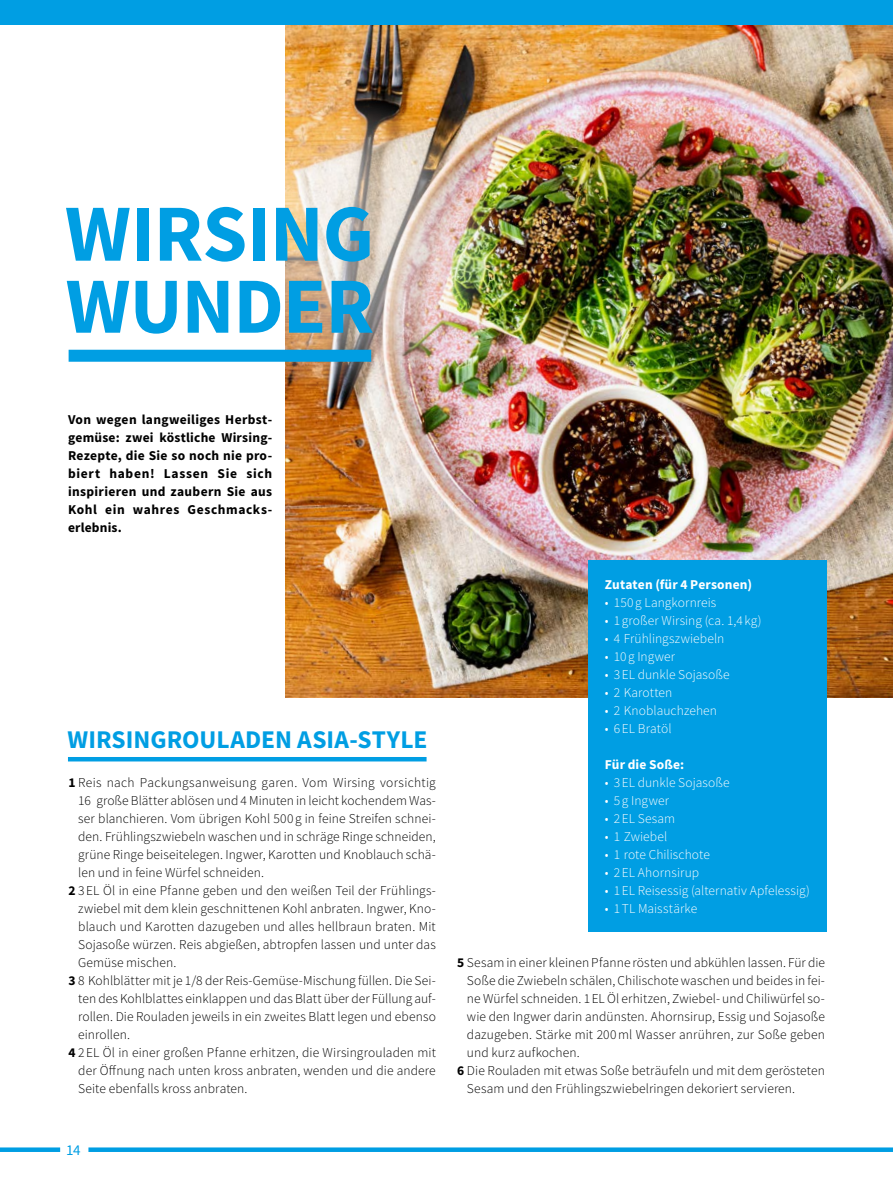
<style>
.page{position:relative;width:893px;height:1191px;background:#fff}
.page>*{position:absolute;margin:0;border:0;box-sizing:border-box;transform-origin:0 0}
.t1{font:700 81px "Source Sans Pro";letter-spacing:-.015em;color:#009ee3}
.t2{font:700 79.5px "Source Sans Pro";letter-spacing:-.015em;color:#009ee3}
.t3{font:700 25.5px "Source Sans Pro";color:#009ee3}
.t4{font:15px "Source Sans Pro";color:#009ee3}
.t5{font:300 13.5px "Source Sans Pro";letter-spacing:.01em;color:#000}
.t6{font:300 13.5px "Source Sans Pro";letter-spacing:.005em;color:#fff}
.t7{font:700 13.5px/18px "Source Sans Pro";letter-spacing:.03em;color:#000;text-align:justify}
.t8{font:700 13.5px "Source Sans Pro";letter-spacing:.01em;color:#fff}
.s1{font-weight:700}
</style>
<div class="page">
<div style="left:0;top:1147px;width:60px;height:5px;background:#009ee3"></div>
<div style="left:88px;top:1147px;width:805px;height:5px;background:#009ee3"></div>
<hr style="left:68px;top:757px;width:359px;height:4px;background:#009ee3">
<img style="left:286px;top:25px;width:607px;height:672px">
<div style="left:588px;top:560px;width:239px;height:371px;background:#009ee3"></div>
<img style="left:184px;top:82px;width:332px;height:330px">
<div style="left:69px;top:350px;width:302px;height:12px;background:#009ee3"></div>
<div style="left:0;top:0;width:893px;height:25px;background:#009ee3"></div>
<h1 class="t1" style="left:65px;top:179px;width:311px">WIRSING</h1>
<h2 class="t2" style="left:66px;top:252px;width:310px">WUNDER</h2>
<p class="t7" style="left:68px;top:411px;width:206px">Von wegen langweiliges Herbst&shy;gemüse: zwei köstliche Wirsing-Rezepte, die Sie so noch nie pro&shy;biert haben! Lassen Sie sich inspirieren und zaubern Sie aus Kohl ein wahres Geschmacks&shy;erlebnis.</p>
<h3 class="t3" style="left:68px;top:722px;width:361px">WIRSINGROULADEN ASIA-STYLE</h3>
<p class="t5" style="left:68px;top:774px;width:369px"><span class="s1">1</span> Reis nach Packungsanweisung garen. Vom Wirsing vorsichtig</p>
<p class="t5" style="left:78px;top:792px;width:359px">16 große Blätter ablösen und 4 Minuten in leicht kochendem Was-</p>
<p class="t5" style="left:78px;top:810px;width:359px">ser blanchieren. Vom übrigen Kohl 500 g in feine Streifen schnei-</p>
<p class="t5" style="left:78px;top:828px;width:359px">den. Frühlingszwiebeln waschen und in schräge Ringe schneiden,</p>
<p class="t5" style="left:78px;top:846px;width:359px">grüne Ringe beiseitelegen. Ingwer, Karotten und Knoblauch schä-</p>
<p class="t5" style="left:78px;top:864px;width:187px">len und in feine Würfel schneiden.</p>
<p class="t5" style="left:68px;top:882px;width:369px"><span class="s1">2</span> 3EL Öl in eine Pfanne geben und den weißen Teil der Frühlings-</p>
<p class="t5" style="left:78px;top:900px;width:359px">zwiebel mit dem klein geschnittenen Kohl anbraten. Ingwer, Kno-</p>
<p class="t5" style="left:78px;top:918px;width:359px">blauch und Karotten dazugeben und alles hellbraun braten. Mit</p>
<p class="t5" style="left:78px;top:936px;width:359px">Sojasoße würzen. Reis abgießen, abtropfen lassen und unter das</p>
<p class="t5" style="left:78px;top:954px;width:100px">Gemüse mischen.</p>
<p class="t5" style="left:68px;top:972px;width:369px"><span class="s1">3</span> 8 Kohlblätter mit je 1/8 der Reis-Gemüse-Mischung füllen. Die Sei-</p>
<p class="t5" style="left:78px;top:990px;width:359px">ten des Kohlblattes einklappen und das Blatt über der Füllung auf-</p>
<p class="t5" style="left:78px;top:1008px;width:359px">rollen. Die Rouladen jeweils in ein zweites Blatt legen und ebenso</p>
<p class="t5" style="left:78px;top:1026px;width:53px">einrollen.</p>
<p class="t5" style="left:68px;top:1044px;width:369px"><span class="s1">4</span> 2EL Öl in einer großen Pfanne erhitzen, die Wirsingrouladen mit</p>
<p class="t5" style="left:78px;top:1062px;width:359px">der Öffnung nach unten kross anbraten, wenden und die andere</p>
<p class="t5" style="left:78px;top:1080px;width:171px">Seite ebenfalls kross anbraten.</p>
<p class="t4" style="left:66px;top:1140px;width:16px">14</p>
<p class="t8" style="left:605px;top:575px;width:149px">Zutaten (für 4 Personen)</p>
<p class="t6" style="left:605px;top:594px;width:113px">• 150g Langkornreis</p>
<p class="t6" style="left:605px;top:612px;width:158px">• 1großer Wirsing (ca. 1,4kg)</p>
<p class="t6" style="left:605px;top:630px;width:121px">• 4 Frühlingszwiebeln</p>
<p class="t6" style="left:605px;top:648px;width:72px">• 10g Ingwer</p>
<p class="t6" style="left:605px;top:666px;width:126px">• 3EL dunkle Sojasoße</p>
<p class="t6" style="left:605px;top:684px;width:69px">• 2 Karotten</p>
<p class="t6" style="left:605px;top:702px;width:114px">• 2 Knoblauchzehen</p>
<p class="t6" style="left:605px;top:720px;width:68px">• 6EL Bratöl</p>
<p class="t8" style="left:605px;top:755px;width:81px">Für die Soße:</p>
<p class="t6" style="left:605px;top:774px;width:126px">• 3EL dunkle Sojasoße</p>
<p class="t6" style="left:605px;top:792px;width:66px">• 5g Ingwer</p>
<p class="t6" style="left:605px;top:810px;width:72px">• 2EL Sesam</p>
<p class="t6" style="left:605px;top:828px;width:64px">• 1 Zwiebel</p>
<p class="t6" style="left:605px;top:846px;width:106px">• 1 rote Chilischote</p>
<p class="t6" style="left:605px;top:864px;width:96px">• 2EL Ahornsirup</p>
<p class="t6" style="left:605px;top:882px;width:206px">• 1EL Reisessig (alternativ Apfelessig)</p>
<p class="t6" style="left:605px;top:900px;width:94px">• 1TL Maisstärke</p>
<p class="t5" style="left:457px;top:954px;width:369px"><span class="s1">5</span> Sesam in einer kleinen Pfanne rösten und abkühlen lassen. Für die</p>
<p class="t5" style="left:467px;top:972px;width:359px">Soße die Zwiebeln schälen, Chilischote waschen und beides in fei-</p>
<p class="t5" style="left:467px;top:990px;width:359px">ne Würfel schneiden. 1EL Öl erhitzen, Zwiebel- und Chiliwürfel so-</p>
<p class="t5" style="left:467px;top:1008px;width:360px">wie den Ingwer darin andünsten. Ahornsirup, Essig und Sojasoße</p>
<p class="t5" style="left:467px;top:1026px;width:359px">dazugeben. Stärke mit 200 ml Wasser anrühren, zur Soße geben</p>
<p class="t5" style="left:467px;top:1044px;width:114px">und kurz aufkochen.</p>
<p class="t5" style="left:457px;top:1062px;width:369px"><span class="s1">6</span> Die Rouladen mit etwas Soße beträufeln und mit dem gerösteten</p>
<p class="t5" style="left:467px;top:1080px;width:330px">Sesam und den Frühlingszwiebelringen dekoriert servieren.</p>
</div>
